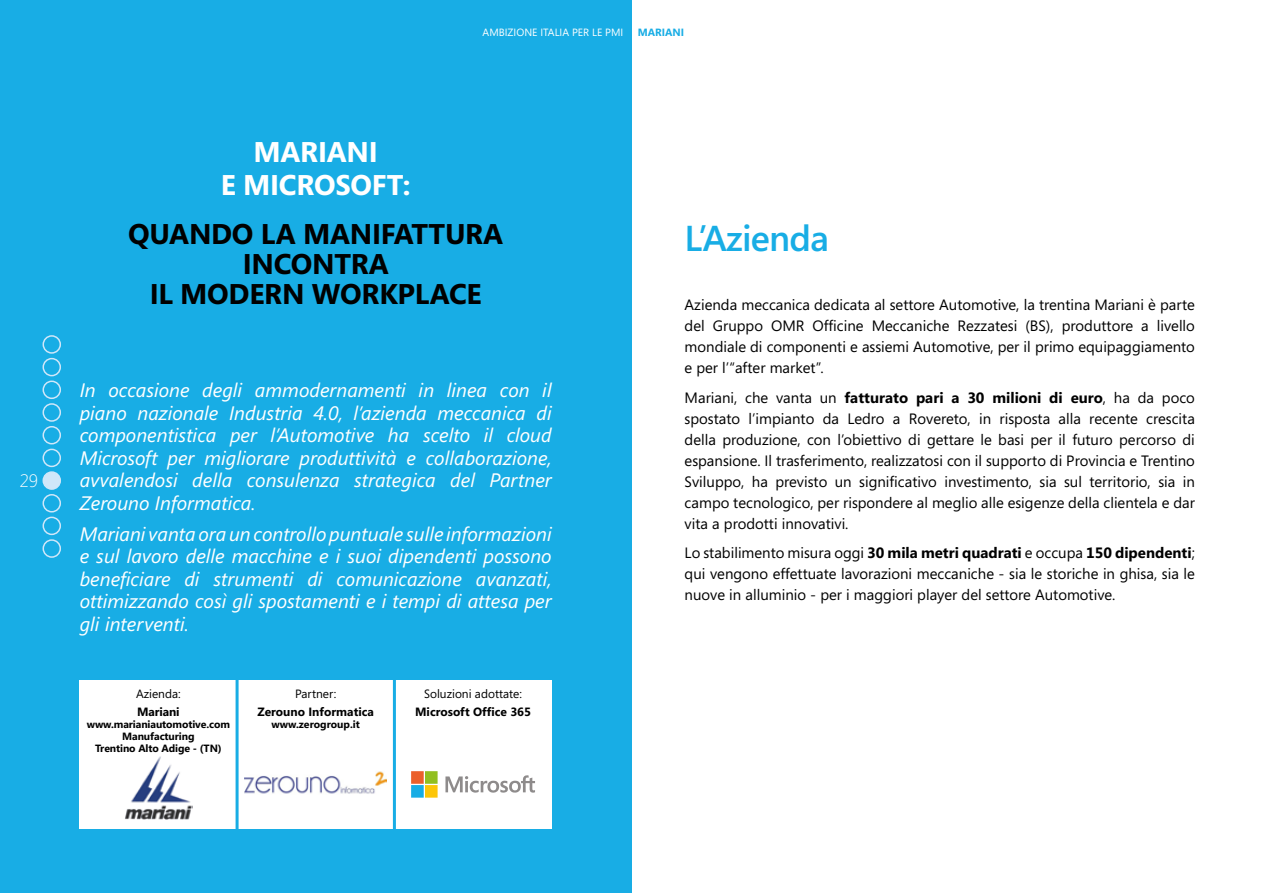
<style>
.page{position:relative;width:1263px;height:893px;background:#fff}
.page>*{position:absolute;margin:0;border:0;box-sizing:border-box;transform-origin:0 0}
.t1{font:600 36px "Segoe";letter-spacing:-.02em;color:#18ade5}
.t2{font:700 28.5px/30px "Segoe";letter-spacing:-.01em;color:#000;text-align:center}
.t3{font:700 28.5px/33px "Segoe";letter-spacing:-.01em;color:#fff;text-align:center}
.t4{font:italic 19.5px/22.5px "Segoe";color:#fff;text-align:justify}
.t5{font:300 18px "Segoe";color:#fff}
.t6{font:15px/21px "Segoe";color:#000;text-align:justify}
.t7{font:700 12px "Segoe";color:#000}
.t8{font:12px "Segoe";color:#000}
.t9{font:700 10.5px/12px "Segoe";letter-spacing:-.01em;color:#000;text-align:center}
.t10{font:10.5px "Segoe";color:#fff}
.t11{font:700 10.5px "Segoe";color:#18ade5}
.s1{font-weight:700}
</style>
<div class="page">
<div style="left:0;top:0;width:631px;height:893px;background:#18ade5"></div>
<div style="left:80px;top:680px;width:157px;height:149px;background:#fff"></div>
<div style="left:394px;top:680px;width:158px;height:149px;background:#fff"></div>
<div style="left:237px;top:680px;width:157px;height:149px;background:#fff"></div>
<hr style="left:393px;top:675px;width:3px;height:159px;background:#18ade5">
<hr style="left:236px;top:675px;width:3px;height:159px;background:#18ade5">
<img style="left:245px;top:771px;width:142px;height:23px">
<svg style="left:445px;top:775px;width:90px;height:18px"></svg>
<svg style="left:411px;top:771px;width:27px;height:27px"></svg>
<img style="left:125px;top:756px;width:67px;height:63px">
<div style="left:43px;top:335px;width:18px;height:19px;border:2px solid #d0e7f9;border-radius:50%"></div>
<div style="left:43px;top:358px;width:18px;height:18px;border:2px solid #d0e7f9;border-radius:50%"></div>
<div style="left:43px;top:381px;width:18px;height:18px;border:2px solid #d0e7f9;border-radius:50%"></div>
<div style="left:43px;top:403px;width:18px;height:19px;border:2px solid #d0e7f9;border-radius:50%"></div>
<div style="left:43px;top:426px;width:18px;height:18px;border:2px solid #d0e7f9;border-radius:50%"></div>
<div style="left:43px;top:517px;width:18px;height:18px;border:2px solid #d0e7f9;border-radius:50%"></div>
<div style="left:43px;top:449px;width:18px;height:18px;border:2px solid #d0e7f9;border-radius:50%"></div>
<div style="left:43px;top:539px;width:18px;height:19px;border:2px solid #d0e7f9;border-radius:50%"></div>
<div style="left:43px;top:472px;width:17px;height:17px;background:#d0e7f9;border-radius:50%"></div>
<div style="left:43px;top:471px;width:18px;height:19px;border:2px solid #d0e7f9;border-radius:50%"></div>
<div style="left:43px;top:494px;width:18px;height:18px;border:2px solid #d0e7f9;border-radius:50%"></div>
<p class="t10" style="left:483px;top:25px;width:142px">AMBIZIONE ITALIA PER LE PMI</p>
<p class="t11" style="left:638px;top:25px;width:48px">MARIANI</p>
<p class="t5" style="left:20px;top:469px;width:20px">29</p>
<h2 class="t3" style="left:221px;top:134px;width:191px">MARIANI<br>E MICROSOFT:</h2>
<h2 class="t2" style="left:128px;top:218px;width:376px">QUANDO LA MANIFATTURA<br>INCONTRA<br>IL MODERN WORKPLACE</h2>
<p class="t4" style="left:80px;top:379px;width:473px">In occasione degli ammodernamenti in linea con il piano nazionale Industria 4.0, l’azienda meccanica di componentistica per l’Automotive ha scelto il cloud Microsoft per migliorare produttività e collaborazione, avvalendosi della consulenza strategica del Partner Zerouno Informatica.</p>
<p class="t4" style="left:80px;top:522px;width:473px">Mariani vanta ora un controllo puntuale sulle informazioni e sul lavoro delle macchine e i suoi dipendenti possono beneficiare di strumenti di comunicazione avanzati, ottimizzando così gli spostamenti e i tempi di attesa per gli interventi.</p>
<p class="t8" style="left:136px;top:685px;width:46px">Azienda:</p>
<p class="t7" style="left:137px;top:703px;width:44px">Mariani</p>
<p class="t9" style="left:87px;top:718px;width:145px">www.marianiautomotive.com<br>Manufacturing<br>Trentino Alto Adige - (TN)</p>
<p class="t8" style="left:295px;top:685px;width:43px">Partner:</p>
<p class="t7" style="left:257px;top:703px;width:118px">Zerouno Informatica</p>
<p class="t9" style="left:271px;top:718px;width:90px">www.zerogroup.it</p>
<p class="t8" style="left:424px;top:685px;width:99px">Soluzioni adottate:</p>
<p class="t7" style="left:415px;top:703px;width:117px">Microsoft Office 365</p>
<h1 class="t1" style="left:685px;top:214px;width:145px">L’Azienda</h1>
<p class="t6" style="left:685px;top:294px;width:512px">Azienda meccanica dedicata al settore Automotive, la trentina Mariani è parte del Gruppo OMR Officine Meccaniche Rezzatesi (BS), produttore a livello mondiale di componenti e assiemi Automotive, per il primo equipaggiamento e per l’“after market”.</p>
<p class="t6" style="left:685px;top:387px;width:512px">Mariani, che vanta un <span class="s1">fatturato pari a 30 milioni di euro</span>, ha da poco spostato l’impianto da Ledro a Rovereto, in risposta alla recente crescita della produzione, con l’obiettivo di gettare le basi per il futuro percorso di espansione. Il trasferimento, realizzatosi con il supporto di Provincia e Trentino Sviluppo, ha previsto un significativo investimento, sia sul territorio, sia in campo tecnologico, per rispondere al meglio alle esigenze della clientela e dar vita a prodotti innovativi.</p>
<p class="t6" style="left:685px;top:542px;width:512px">Lo stabilimento misura oggi <span class="s1">30 mila metri quadrati</span> e occupa <span class="s1">150 dipendenti</span>; qui vengono effettuate lavorazioni meccaniche - sia le storiche in ghisa, sia le nuove in alluminio - per i maggiori player del settore Automotive.</p>
</div>
